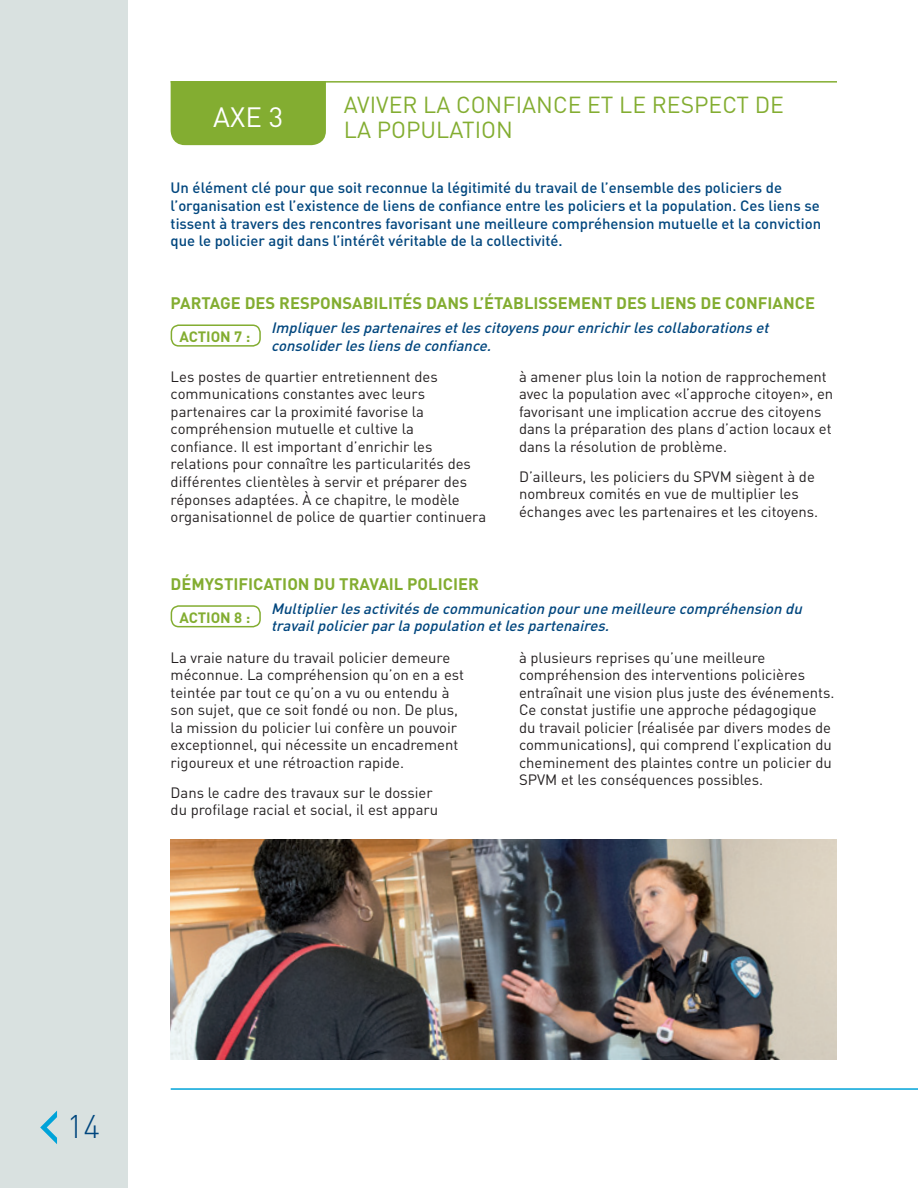
<style>
.page{position:relative;width:918px;height:1188px;background:#fff}
.page>*{position:absolute;margin:0;border:0;box-sizing:border-box;transform-origin:0 0}
.t1{font:300 32.4px "DIN";color:#00467e}
.t2{font:27.6px "DIN";color:#fff}
.t3{font:22.95px/24.3px "DIN";color:#83ad31}
.t4{font:700 16.5px "DIN";color:#83ad31}
.t5{font:14.85px/17.5px "DIN";color:#231f20}
.t6{font:500 14.85px/17.5px "DIN";color:#00467e}
.t7{font:italic 500 14.85px/17.5px "DIN";color:#00467e}
.t8{font:700 14.85px "DIN";color:#83ad31}
</style>
<div class="page">
<div style="left:0;top:0;width:128px;height:1188px;background:#d9e1e0"></div>
<hr style="left:171px;top:1088px;width:747px;height:2px;background:#00a3d9">
<svg style="left:40px;top:1111px;width:17px;height:33px"></svg>
<div style="left:171px;top:324px;width:90px;height:23px;border:2px solid #83ad31;border-radius:8px"></div>
<div style="left:171px;top:605px;width:90px;height:22px;border:2px solid #83ad31;border-radius:8px"></div>
<div style="left:171px;top:83px;width:155px;height:62px;background:#83ad31"></div>
<hr style="left:171px;top:81px;width:666px;height:2px;background:#83ad31">
<img style="left:171px;top:839px;width:666px;height:220px">
<h2 class="t2" style="left:213px;top:100px;width:71px">AXE 3</h2>
<h3 class="t3" style="left:344px;top:93px;width:442px">Aviver la confiance et le respect de la population</h3>
<p class="t6" style="left:171px;top:179px;width:652px">Un élément clé pour que soit reconnue la légitimité du travail de l’ensemble des policiers de l’organisation est l’existence de liens de confiance entre les policiers et la population. Ces liens se tissent à travers des rencontres favorisant une meilleure compréhension mutuelle et la conviction que le policier agit dans l’intérêt véritable de la collectivité.</p>
<p class="t4" style="left:171px;top:292px;width:646px">PARTAGE DES RESPONSABILITÉS DANS L’ÉTABLISSEMENT DES LIENS DE CONFIANCE</p>
<p class="t8" style="left:179px;top:327px;width:10px">ACTION</p>
<p class="t8" style="left:234px;top:327px;width:18px">7 :</p>
<p class="t7" style="left:271px;top:318px;width:503px">Impliquerlespartenairesetlescitoyenspourenrichirlescollaborationset consoliderlesliensde confiance.</p>
<p class="t5" style="left:171px;top:367px;width:317px">Les postes de quartier entretiennent des communications constantes avec leurs partenaires car la proximité favorise la compréhension mutuelle et cultive la<br>confiance. I l est important d’enrichir les relations pour connaître les particularités des différentes clientèles à servir et préparer des réponses adaptées. À ce chapitre, le modèle organisationnel de police de quartier continuera</p>
<p class="t5" style="left:519px;top:367px;width:316px">à amener plus loin la notion de rapprochement avec la population avec «l’approche citoyen», en favorisant une implication accrue des citoyens dans la préparation des plans d’action locaux et dans la résolution de problème.</p>
<p class="t5" style="left:519px;top:467px;width:301px">D’ailleurs, les policiers du SPVM siègent à de nombreux comités en vue de multiplier les échanges avec les partenaires et les citoyens.</p>
<p class="t4" style="left:171px;top:573px;width:310px">DÉMYSTIFICATION DU TRAVAIL POLICIER</p>
<p class="t8" style="left:179px;top:607px;width:10px">ACTION</p>
<p class="t8" style="left:234px;top:607px;width:18px">8 :</p>
<p class="t7" style="left:271px;top:599px;width:536px">Multiplierlesactivitésde communication pourune meilleure compréhension du travailpolicierparla population etlespartenaires.</p>
<p class="t5" style="left:171px;top:648px;width:295px">La vraie nature du travail policier demeure méconnue. La compréhension qu’on en a est teintée par tout ce qu’on a vu ou entendu à son sujet, que ce soit fondé ou non. De plus, la mission du policier lui confère un pouvoir exceptionnel, qui nécessite un encadrement rigoureux et une rétroaction rapide.</p>
<p class="t5" style="left:171px;top:783px;width:269px">Dans le cadre des travaux sur le dossier du profilage racial et social, il est apparu</p>
<p class="t5" style="left:519px;top:648px;width:317px">à plusieurs reprises qu’une meilleure compréhension des interventions policières entraînait une vision plus juste des événements.<br>Ce constat justifie une approche pédagogique du travail policier (réalisée par divers modes de communications), qui comprend l’explication du cheminement des plaintes contre un policier du SPVM et les conséquences possibles.</p>
<h1 class="t1" style="left:67px;top:1107px;width:35px">14</h1>
</div>
